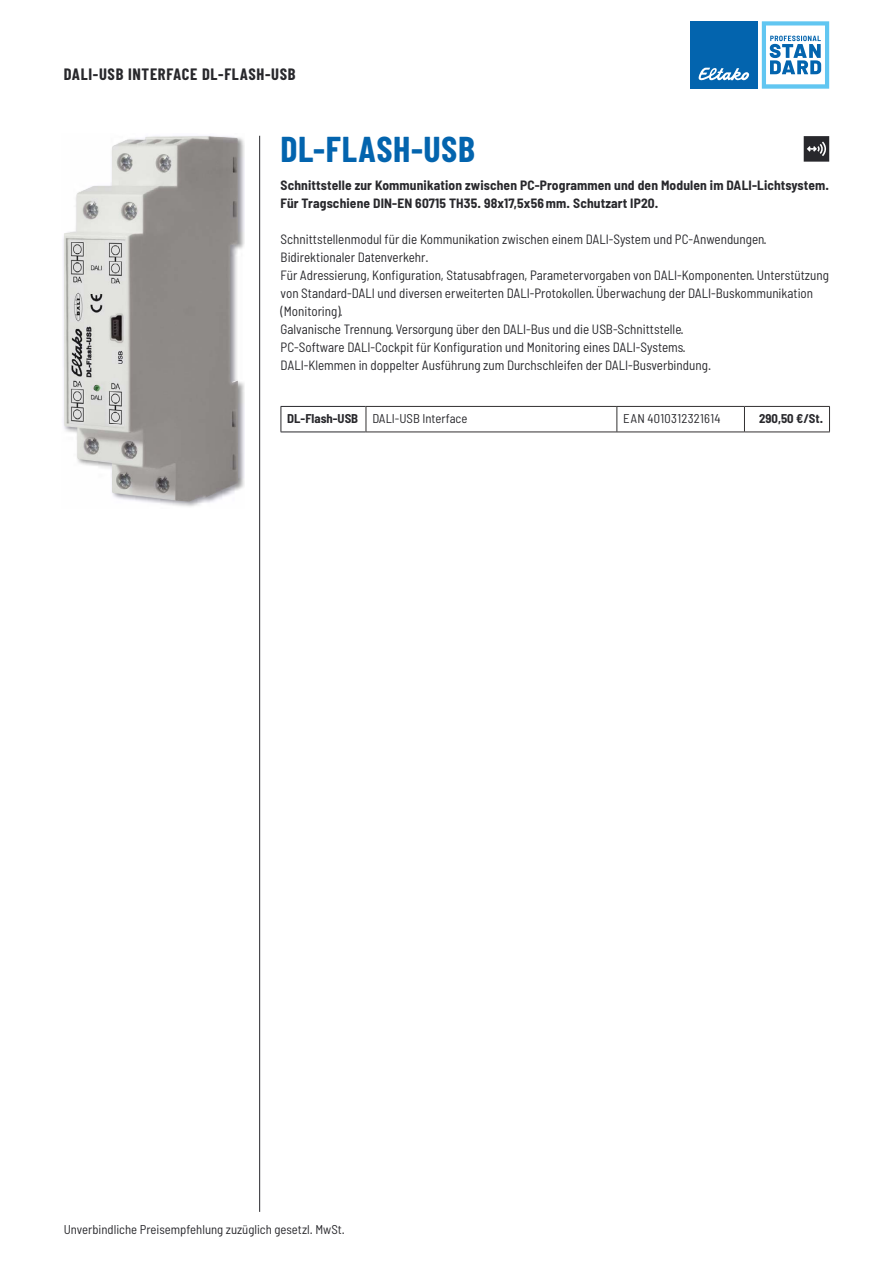
<style>
.page{position:relative;width:893px;height:1263px;background:#fff}
.page>*{position:absolute;margin:0;border:0;box-sizing:border-box;transform-origin:0 0}
.t1{font:700 36px "Barlow Condensed";letter-spacing:.015em;color:#0364ae}
.t2{font:700 16.5px "Barlow Condensed";letter-spacing:.04em;color:#28282c}
.t3{font:semi-condensed 13.5px/18px "Barlow";color:#28282c}
.t4{font:700 semi-condensed 13.5px/18px "Barlow";letter-spacing:.01em;color:#28282c}
.t5{font:semi-condensed 12.75px "Barlow";color:#28282c}
.t6{font:semi-condensed 12.75px "Barlow";letter-spacing:.025em;color:#28282c}
.t7{font:700 semi-condensed 12.75px "Barlow";color:#28282c}
.s1{font-weight:700}
</style>
<div class="page">
<hr style="left:259px;top:136px;width:1px;height:1076px;background:#28282c">
<div style="left:690px;top:21px;width:68px;height:68px;background:#0364ae"></div>
<svg style="left:698px;top:68px;width:51px;height:13px"></svg>
<svg style="left:762px;top:21px;width:67px;height:68px"></svg>
<hr style="left:281px;top:406px;width:85px;height:1px;background:#28282c">
<svg style="left:281px;top:407px;width:1px;height:25px"></svg>
<hr style="left:281px;top:432px;width:85px;height:1px;background:#28282c">
<svg style="left:616px;top:407px;width:1px;height:25px"></svg>
<hr style="left:744px;top:406px;width:86px;height:1px;background:#323031">
<svg style="left:829px;top:407px;width:1px;height:25px"></svg>
<hr style="left:744px;top:432px;width:86px;height:1px;background:#323031">
<hr style="left:366px;top:406px;width:251px;height:1px;background:#323031">
<svg style="left:366px;top:407px;width:1px;height:25px"></svg>
<hr style="left:617px;top:406px;width:127px;height:1px;background:#323031">
<svg style="left:744px;top:407px;width:1px;height:25px"></svg>
<hr style="left:366px;top:432px;width:378px;height:1px;background:#323031">
<svg style="left:804px;top:136px;width:25px;height:26px"></svg>
<img style="left:63px;top:137px;width:182px;height:370px">
<img style="left:64px;top:136px;width:174px;height:366px">
<p class="t2" style="left:64px;top:65px;width:233px">DALI-USB INTERFACE DL-FLASH-USB</p>
<h1 class="t1" style="left:281px;top:128px;width:196px">DL-FLASH-USB</h1>
<p class="t4" style="left:281px;top:178px;width:550px">Schnittstelle zur Kommunikation zwischen PC-Programmen und den Modulen im DALI-Lichtsystem.<br>Für Tragschiene DIN-EN 60715 TH35. 98x17,5x56 mm. Schutzart IP20.</p>
<p class="t3" style="left:281px;top:232px;width:550px">Schnittstellenmodul für die Kommunikation zwischen einem DALI-System und PC-Anwendungen· Bidirektionaler Datenverkehr.<br>Für Adressierung, Konfiguration, Statusabfragen, Parametervorgaben von DALI-Komponenten· Unterstützung von Standard-DALI und diversen erweiterten DALI-Protokollen· Überwachung der DALI-Buskommunikation (Monitoring)·<br>Galvanische Trennung· Versorgung über den DALI-Bus und die USB-Schnittstelle·<br>PC-Software DALI-Cockpit für Konfiguration und Monitoring eines DALI-Systems·<br>DALI-Klemmen in doppelter Ausführung zum Durchschleifen der DALI-Busverbindung.</p>
<p class="t5" style="left:287px;top:414px;width:182px"><span class="s1">DL-Flash-USB</span> DALI-USB Interface</p>
<p class="t6" style="left:623px;top:414px;width:99px">EAN 4010312321614</p>
<p class="t7" style="left:759px;top:415px;width:66px">290,50 €/St.</p>
<p class="t5" style="left:64px;top:1225px;width:283px">Unverbindliche Preisempfehlung zuzüglich gesetzl. MwSt.</p>
</div>
